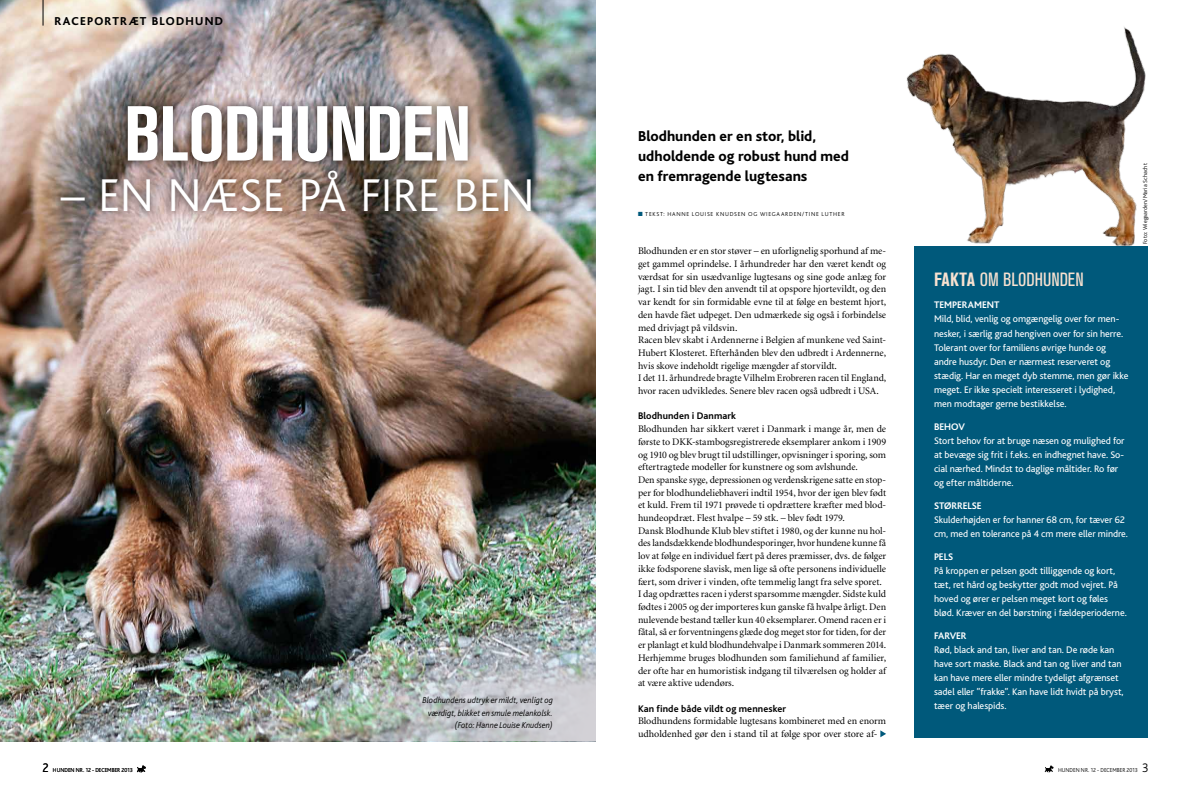
<style>
.page{position:relative;width:1191px;height:794px;background:#fff}
.page>*{position:absolute;margin:0;border:0;box-sizing:border-box;transform-origin:0 0}
.t1{font:700 condensed 77px "Akzidenz Grotesk BE";letter-spacing:-.02em;color:#fff}
.t2{font:300 48px "Bliss";color:#fff}
.t3{font:condensed 19px "Akzidenz Grotesk BE";color:#f8e1d0}
.t4{font:800 15px/20px "Bliss";letter-spacing:.005em;color:#000}
.t5{font:800 12px "Bliss";letter-spacing:.105em;color:#000}
.t6{font:10px/12.7px "Minion";letter-spacing:-.005em;color:#000}
.t7{font:10px/14px "Bliss";letter-spacing:-.005em;color:#fff}
.t8{font:700 10px "Bliss";letter-spacing:.01em;color:#000}
.t9{font:700 10px "Bliss";color:#fff}
.t10{font:italic 300 9px/12.6px "Bliss";letter-spacing:.005em;color:#000;text-align:right;scale:.95 1}
.t11{font:300 6px "Bliss";letter-spacing:.015em;color:#000}
.t12{font:300 6px "Bliss";letter-spacing:.015em;color:#000;scale:.93 1}
.t13{font:300 6px "Bliss";letter-spacing:.12em;color:#000}
.s1{font-size:13px}
.s2{color:#00597b}
.s3{font-weight:700}
</style>
<div class="page">
<svg style="left:1044px;top:765px;width:9px;height:7px"></svg>
<div style="left:914px;top:246px;width:234px;height:491px;background:#00597b"></div>
<img style="left:0;top:0;width:595px;height:741px">
<svg style="left:43px;top:0;width:1px;height:26px"></svg>
<div style="left:52px;top:96px;width:488px;height:125px;background:#000;opacity:.75"></div>
<img style="left:906px;top:27px;width:240px;height:219px">
<svg style="left:137px;top:765px;width:9px;height:7px"></svg>
<svg style="left:880px;top:730px;width:6px;height:7px"></svg>
<img style="left:283px;top:629px;width:312px;height:112px">
<p class="t5" style="left:54px;top:15px;width:170px">RACEPORTRÆT BLODHUND</p>
<h1 class="t1" style="left:124px;top:90px;width:349px">BLODHUNDEN</h1>
<h2 class="t2" style="left:61px;top:169px;width:443px">– EN NÆSE PÅ FIRE BEN</h2>
<p class="t12" style="left:43px;top:767px;width:98px"><span class="s1">2</span> HUNDEN N R. 12 - DECEMBER 2013</p>
<p class="t10" style="left:422px;top:694px;width:139px">Blodhundens udtryk er mildt, venligt og værdigt, blikket en smule melankolsk. (Foto: Hanne Louise Knudsen)</p>
<h3 class="t4" style="left:638px;top:126px;width:212px">Blodhunden er en stor, blid, udholdende og robust hund med en fremragende lugtesans</h3>
<p class="t11" style="left:638px;top:211px;width:44px"><span class="s2">■</span> TEKST: HANNE</p>
<p class="t11" style="left:692px;top:211px;width:30px">LOU ISE KNUD</p>
<p class="t13" style="left:734px;top:211px;width:60px">SEN OG WIEGAARDEN</p>
<p class="t11" style="left:802px;top:211px;width:28px">/TINE LUTHE</p>
<p class="t11" style="left:841px;top:211px;width:5px">R</p>
<p class="t6" style="left:638px;top:245px;width:250px">Blodhunden er en stor støver – en uforlignelig sporhund af me&shy;get gammel oprindelse. I århundreder har den været kendt og værdsat for sin usædvanlige lugtesans og sine gode anlæg for jagt. I sin tid blev den anvendt til at opspore hjortevildt, og den var kendt for sin formidable evne til at følge en bestemt hjort, den havde fået udpeget. Den udmærkede sig også i forbindelse med drivjagt på vildsvin.<br>Racen blev skabt i Ardennerne i Belgien af munkene ved Saint-Hubert Klosteret. Efterhånden blev den udbredt i Ardennerne, hvis skove indeholdt rigelige mængder af storvildt.<br>I det 11. århundrede bragte Vilhelm Erobreren racen til England, hvor racen udvikledes. Senere blev racen også udbredt i USA.</p>
<p class="t8" style="left:638px;top:411px;width:100px">Blodhunden i Danmark</p>
<p class="t6" style="left:638px;top:423px;width:250px">Blodhunden har sikkert været i Danmark i mange år, men de første to DKK-stambogsregistrerede eksemplarer ankom i 1909 og 1910 og blev brugt til udstillinger, opvisninger i sporing, som eftertragtede modeller for kunstnere og som avlshunde.<br>Den spanske syge, depressionen og verdenskrigene satte en stop&shy;per for blodhundeliebhaveri indtil 1954, hvor der igen blev født et kuld. Frem til 1971 prøvede ti opdrættere kræfter med blod&shy;hundeopdræt. Flest hvalpe – 59 stk. – blev født 1979.<br>Dansk Blodhunde Klub blev stiftet i 1980, og der kunne nu hol&shy;des landsdækkende blodhundesporinger, hvor hundene kunne få lov at følge en individuel fært på deres præmisser, dvs. de følger ikke fodsporene slavisk, men lige så ofte personens individuelle fært, som driver i vinden, ofte temmelig langt fra selve sporet.<br>I dag opdrættes racen i yderst sparsomme mængder. Sidste kuld fødtes i 2005 og der importeres kun ganske få hvalpe årligt. Den nulevende bestand tæller kun 40 eksemplarer. Omend racen er i fåtal, så er forventningens glæde dog meget stor for tiden, for der er planlagt et kuld blodhundehvalpe i Danmark sommeren 2014.<br>Herhjemme bruges blodhunden som familiehund af familier, der ofte har en humoristisk indgang til tilværelsen og holder af at være aktive udendørs.</p>
<p class="t8" style="left:638px;top:703px;width:149px">Kan finde både vildt og mennesker</p>
<p class="t6" style="left:638px;top:715px;width:250px">Blodhundens formidable lugtesans kombineret med en enorm udholdenhed gør den i stand til at følge spor over store af-</p>
<h3 class="t3" style="left:934px;top:269px;width:151px"><span class="s3">FAKTA</span> OM BLODHUNDEN</h3>
<p class="t9" style="left:934px;top:300px;width:67px">TEMPERAMENT</p>
<p class="t7" style="left:934px;top:312px;width:196px">Mild, blid, venlig og omgængelig over for men&shy;nesker, i særlig grad hengiven over for sin herre.<br>Tolerant over for familiens øvrige hunde og andre husdyr. Den er nærmest reserveret og stædig. Har en meget dyb stemme, men gør ikke meget. Er ikke specielt interesseret i lydighed, men modtager gerne bestikkelse.</p>
<p class="t9" style="left:934px;top:421px;width:32px">BEHOV</p>
<p class="t7" style="left:934px;top:433px;width:192px">Stort behov for at bruge næsen og mulighed for at bevæge sig frit i f.eks. en indhegnet have. So&shy;cial nærhed. Mindst to daglige måltider. Ro før og efter måltiderne.</p>
<p class="t9" style="left:934px;top:500px;width:49px">STØRRELSE</p>
<p class="t7" style="left:934px;top:512px;width:195px">Skulderhøjden er for hanner 68 cm, for tæver 62 cm, med en tolerance på 4 cm mere eller mindre.</p>
<p class="t9" style="left:934px;top:551px;width:21px">PELS</p>
<p class="t7" style="left:934px;top:563px;width:194px">På kroppen er pelsen godt tilliggende og kort, tæt, ret hård og beskytter godt mod vejret. På hoved og ører er pelsen meget kort og føles blød. Kræver en del børstning i fældeperioderne.</p>
<p class="t9" style="left:934px;top:630px;width:34px">FARVER</p>
<p class="t7" style="left:934px;top:642px;width:191px">Rød, black and tan, liver and tan. De røde kan have sort maske. Black and tan og liver and tan kan have mere eller mindre tydeligt afgrænset sadel eller ”frakke”. Kan have lidt hvidt på bryst, tæer og halespids.</p>
<p class="t11" style="left:1141px;top:244px;width:82px;rotate:-90deg">FOTO: WIEGAARDEN/M ARIA SCHACHT</p>
<p class="t12" style="left:1058px;top:767px;width:99px">HUNDEN N R. 12 - DECEMBER 2013 <span class="s1">3</span></p>
</div>
